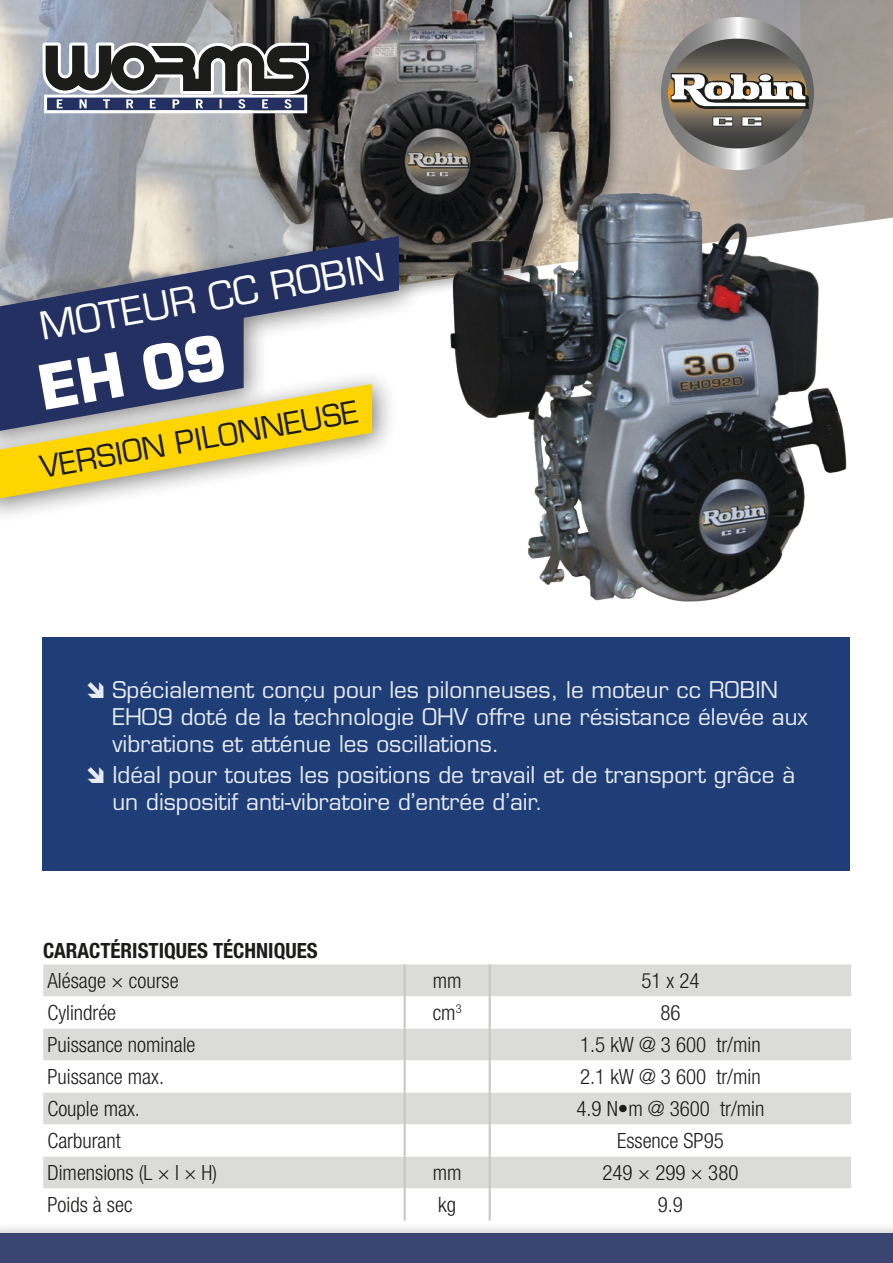
<style>
.page{position:relative;width:893px;height:1263px;background:#fff}
.page>*{position:absolute;margin:0;border:0;box-sizing:border-box;transform-origin:0 0}
.t1{font:700 60px "Eurostile LT Std";color:#fff}
.t2{font:37.5px "Eurostile LT Std";color:#fff}
.t3{font:30px "Eurostile LT Std";color:#1c1c1b}
.t4{font:22.5px/27px "Eurostile LT Std";color:#fff}
.t5{font:300 condensed 21px "Helvetica Neue LT Std";color:#1c1c1b}
.t6{font:700 condensed 21px "Helvetica Neue LT Std";color:#1c1c1b}
</style>
<div class="page">
<div style="left:43px;top:637px;width:807px;height:234px;background:#1f3e78"></div>
<img style="left:0;top:0;width:893px;height:224px">
<img style="left:225px;top:0;width:414px;height:292px">
<div style="left:0;top:221px;width:425px;height:236px;background:#1c1c1b;opacity:.55"></div>
<svg style="left:0;top:236px;width:399px;height:125px;background:#6b718b"></svg>
<div style="left:0;top:1222px;width:893px;height:41px;background:#1c1c1b;opacity:.55"></div>
<div style="left:0;top:1233px;width:893px;height:30px;background:#3a4572"></div>
<div style="left:43px;top:964px;width:808px;height:32px;background:#dbdbda"></div>
<svg style="left:43px;top:996px;width:808px;height:224px"></svg>
<hr style="left:404px;top:964px;width:2px;height:32px;background:#c8c7c6">
<hr style="left:404px;top:996px;width:2px;height:32px;background:#c8c7c6">
<hr style="left:404px;top:1028px;width:2px;height:32px;background:#c8c7c6">
<hr style="left:404px;top:1060px;width:2px;height:32px;background:#c8c7c6">
<hr style="left:404px;top:1092px;width:2px;height:32px;background:#c8c7c6">
<hr style="left:404px;top:1124px;width:2px;height:32px;background:#c8c7c6">
<hr style="left:404px;top:1156px;width:2px;height:32px;background:#c8c7c6">
<hr style="left:404px;top:1188px;width:2px;height:32px;background:#c8c7c6">
<hr style="left:489px;top:964px;width:2px;height:32px;background:#c8c7c6">
<hr style="left:489px;top:996px;width:2px;height:32px;background:#c8c7c6">
<hr style="left:489px;top:1028px;width:2px;height:32px;background:#c8c7c6">
<hr style="left:489px;top:1060px;width:2px;height:32px;background:#c8c7c6">
<hr style="left:489px;top:1092px;width:2px;height:32px;background:#c8c7c6">
<hr style="left:489px;top:1124px;width:2px;height:32px;background:#c8c7c6">
<hr style="left:489px;top:1156px;width:2px;height:32px;background:#c8c7c6">
<hr style="left:489px;top:1188px;width:2px;height:32px;background:#c8c7c6">
<svg style="left:661px;top:17px;width:153px;height:153px;background:#aaa"></svg>
<svg style="left:668px;top:39px;width:141px;height:109px;background:#817b73"></svg>
<div style="left:0;top:369px;width:398px;height:156px;background:#1c1c1b;opacity:.55"></div>
<svg style="left:0;top:316px;width:372px;height:182px"></svg>
<img style="left:450px;top:192px;width:397px;height:409px">
<svg style="left:43px;top:43px;width:266px;height:70px"></svg>
<h2 class="t2" style="left:36px;top:305px;width:351px;rotate:-10deg">MOTEUR CC ROBIN</h2>
<h1 class="t1" style="left:32px;top:352px;width:191px;rotate:-10deg">EH 09</h1>
<h3 class="t3" style="left:37px;top:449px;width:323px;rotate:-10deg">VERSION PILONNEUSE</h3>
<p class="t4" style="left:112px;top:676px;width:697px">Spécialement conçu pour les pilonneuses, le moteur cc ROBIN<br>EH09 doté de la technologie OHV offre une résistance élevée aux vibrations et atténue les oscillations.</p>
<p class="t4" style="left:112px;top:761px;width:684px">Idéal pour toutes les positions de travail et de transport grâce à un dispositif anti-vibratoire d’entrée d’air.</p>
<p class="t6" style="left:43px;top:938px;width:276px">CARACTÉRISTIQUES TÉCHNIQUES</p>
<p class="t5" style="left:47px;top:968px;width:133px">Alésage × course</p>
<p class="t5" style="left:433px;top:968px;width:30px">mm</p>
<p class="t5" style="left:641px;top:968px;width:60px">51 x 24</p>
<p class="t5" style="left:47px;top:1000px;width:70px">Cylindrée</p>
<p class="t5" style="left:433px;top:1000px;width:30px">cm<sup>3</sup></p>
<p class="t5" style="left:660px;top:1000px;width:22px">86</p>
<p class="t5" style="left:47px;top:1032px;width:150px">Puissance nominale</p>
<p class="t5" style="left:580px;top:1032px;width:182px">1.5 kW @ 3 600 tr/min</p>
<p class="t5" style="left:47px;top:1064px;width:118px">Puissance max.</p>
<p class="t5" style="left:580px;top:1064px;width:182px">2.1 kW @ 3 600 tr/min</p>
<p class="t5" style="left:47px;top:1096px;width:94px">Couple max.</p>
<p class="t5" style="left:576px;top:1096px;width:190px">4.9 N•m @ 3600 tr/min</p>
<p class="t5" style="left:47px;top:1128px;width:75px">Carburant</p>
<p class="t5" style="left:617px;top:1128px;width:108px">Essence SP95</p>
<p class="t5" style="left:47px;top:1160px;width:171px">Dimensions (L × l × H)</p>
<p class="t5" style="left:433px;top:1160px;width:30px">mm</p>
<p class="t5" style="left:602px;top:1160px;width:138px">249 × 299 × 380</p>
<p class="t5" style="left:47px;top:1192px;width:87px">Poids à sec</p>
<p class="t5" style="left:438px;top:1192px;width:19px">kg</p>
<p class="t5" style="left:658px;top:1192px;width:27px">9.9</p>
</div>
